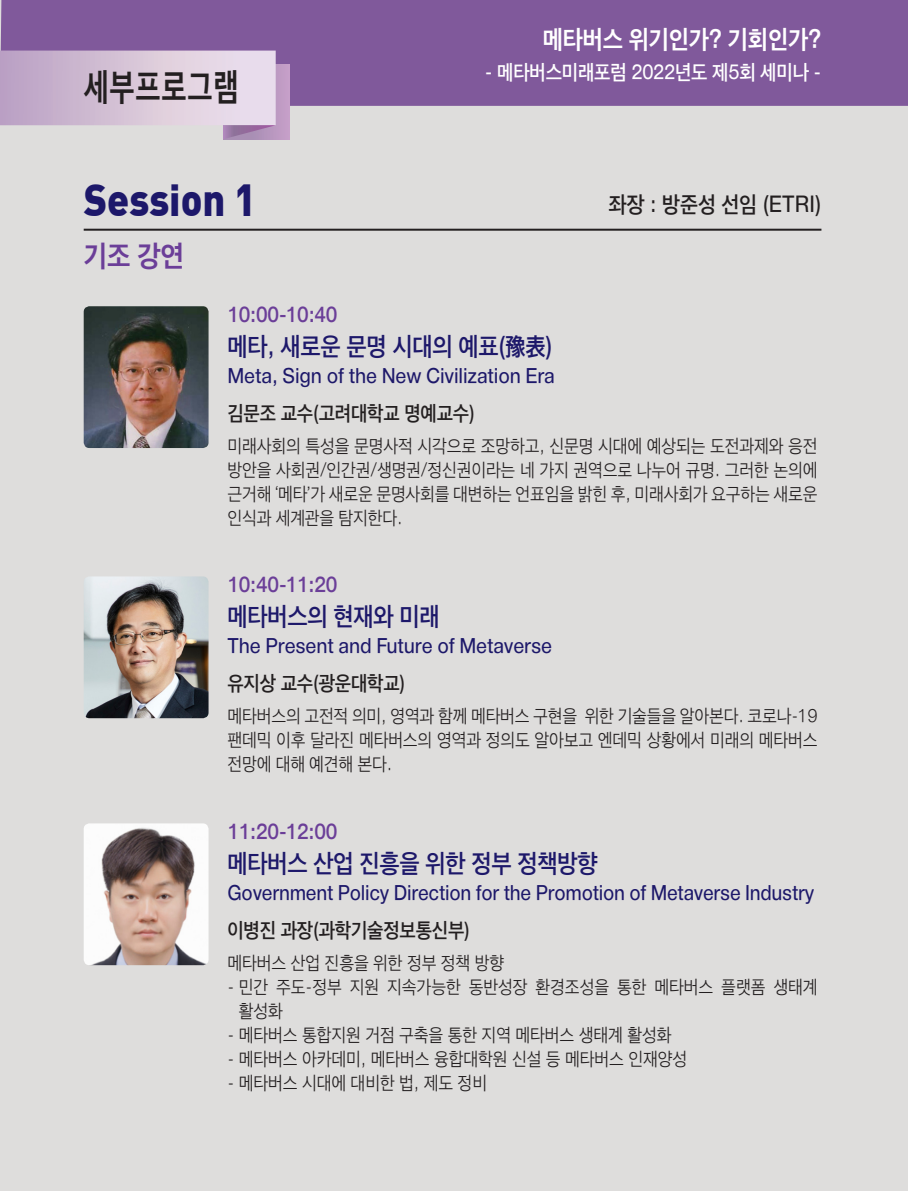
<style>
.page{position:relative;width:908px;height:1191px;background:#fff}
.page>*{position:absolute;margin:0;border:0;box-sizing:border-box;transform-origin:0 0}
.t1{font:44px "Dinbla";color:#1d186a;scale:.9 1}
.t2{font:700 38px "Apple SD Gothic Neo";letter-spacing:.03em;color:#231f20;scale:.76 1}
.t3{font:700 30px "Apple SD Gothic Neo";color:#6b3e98;scale:.9 1}
.t4{font:600 26px "Apple SD Gothic Neo";letter-spacing:-.01em;color:#1d186a;scale:.9 1}
.t5{font:700 26px "Apple SD Gothic Neo";letter-spacing:-.01em;color:#fff;scale:.9 1}
.t6{font:600 23px "Apple SD Gothic Neo";color:#231f20;scale:.9 1}
.t7{font:700 22px "Apple SD Gothic Neo";letter-spacing:-.01em;color:#6b3e98;scale:.9 1}
.t8{font:600 21px "Apple SD Gothic Neo";letter-spacing:-.015em;color:#1d186a;scale:.9 1}
.t9{font:600 21px "Apple SD Gothic Neo";letter-spacing:-.015em;color:#1d186a;scale:.88 1}
.t10{font:600 21px "Apple SD Gothic Neo";letter-spacing:-.01em;color:#231f20;scale:.9 1}
.t11{font:600 21px "Apple SD Gothic Neo";letter-spacing:-.01em;color:#fff;scale:.9 1}
.t12{font:300 19px/24px "Apple SD Gothic Neo";letter-spacing:-.005em;color:#231f20;text-align:justify;scale:.9 1}
</style>
<div class="page">
<div style="left:0;top:0;width:907px;height:1191px;background:#dedddc"></div>
<div style="left:0;top:0;width:907px;height:106px;background:#80599b"></div>
<svg style="left:275px;top:65px;width:14px;height:74px"></svg>
<svg style="left:0;top:51px;width:275px;height:88px"></svg>
<hr style="left:84px;top:229px;width:737px;height:2px;background:#231f20">
<img style="left:84px;top:576px;width:124px;height:142px">
<img style="left:84px;top:823px;width:124px;height:142px">
<img style="left:84px;top:306px;width:124px;height:142px">
<h2 class="t2" style="left:84px;top:64px;width:205px">세부프로그램</h2>
<h1 class="t1" style="left:84px;top:170px;width:193px">Session 1</h1>
<h3 class="t3" style="left:84px;top:237px;width:113px">기조 강연</h3>
<h3 class="t5" style="left:542px;top:24px;width:311px">메타버스 위기인가? 기회인가?</h3>
<p class="t11" style="left:484px;top:59px;width:375px">- 메타버스미래포럼 2022년도 제5회 세미나 -</p>
<p class="t6" style="left:608px;top:191px;width:237px">좌장 : 방준성 선임 (ETRI)</p>
<p class="t7" style="left:227px;top:302px;width:124px">10:00-10:40</p>
<h3 class="t4" style="left:227px;top:331px;width:362px">메타, 새로운 문명 시대의 예표(豫表)</h3>
<p class="t8" style="left:227px;top:364px;width:365px">Meta, Sign of the New Civilization Era</p>
<p class="t10" style="left:227px;top:400px;width:276px">김문조 교수(고려대학교 명예교수)</p>
<p class="t12" style="left:227px;top:434px;width:657px">미래사회의 특성을 문명사적 시각으로 조망하고, 신문명 시대에 예상되는 도전과제와 응전 방안을 사회권/인간권/생명권/정신권이라는 네 가지 권역으로 나누어 규명. 그러한 논의에 근거해 ‘메타’가 새로운 문명사회를 대변하는 언표임을 밝힌 후, 미래사회가 요구하는 새로운 인식과 세계관을 탐지한다.</p>
<p class="t7" style="left:227px;top:572px;width:123px">10:40-11:20</p>
<h3 class="t4" style="left:227px;top:601px;width:237px">메타버스의 현재와 미래</h3>
<p class="t8" style="left:227px;top:634px;width:362px">The Present and Future of Metaverse</p>
<p class="t10" style="left:227px;top:670px;width:199px">유지상 교수(광운대학교)</p>
<p class="t12" style="left:227px;top:704px;width:657px">메타버스의 고전적 의미, 영역과 함께 메타버스 구현을 위한 기술들을 알아본다. 코로나-19 팬데믹 이후 달라진 메타버스의 영역과 정의도 알아보고 엔데믹 상황에서 미래의 메타버스 전망에 대해 예견해 본다.</p>
<p class="t7" style="left:227px;top:818px;width:123px">11:20-12:00</p>
<h3 class="t4" style="left:227px;top:848px;width:413px">메타버스 산업 진흥을 위한 정부 정책방향</h3>
<p class="t9" style="left:227px;top:881px;width:668px">Government Policy Direction for the Promotion of Metaverse Industry</p>
<p class="t10" style="left:227px;top:917px;width:271px">이병진 과장(과학기술정보통신부)</p>
<p class="t12" style="left:227px;top:951px;width:309px">메타버스 산업 진흥을 위한 정부 정책 방향</p>
<p class="t12" style="left:238px;top:975px;width:644px;text-indent:-11px">- 민간 주도-정부 지원 지속가능한 동반성장 환경조성을 통한 메타버스 플랫폼 생태계 활성화</p>
<p class="t12" style="left:227px;top:1023px;width:494px">- 메타버스 통합지원 거점 구축을 통한 지역 메타버스 생태계 활성화</p>
<p class="t12" style="left:227px;top:1047px;width:512px">- 메타버스 아카데미, 메타버스 융합대학원 신설 등 메타버스 인재양성</p>
<p class="t12" style="left:227px;top:1071px;width:290px">- 메타버스 시대에 대비한 법, 제도 정비</p>
</div>
